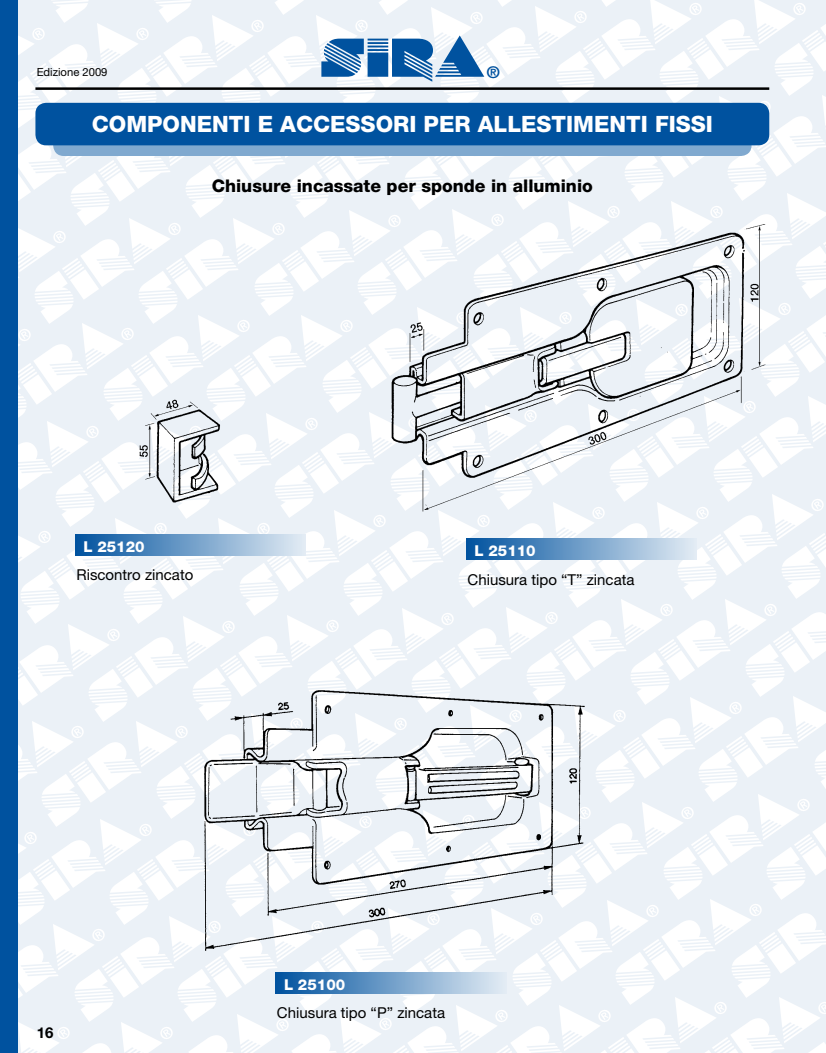
<style>
.page{position:relative;width:826px;height:1053px;background:#fff}
.page>*{position:absolute;margin:0;border:0;box-sizing:border-box;transform-origin:0 0}
.t1{font:56.88px "Cg Sinaloa";color:#00529f;scale:1.1 1}
.t2{font:800 22.5px "Helvetica Neue";color:#fff}
.t3{font:800 17.5px "Helvetica Neue";color:#000}
.t4{font:700 16.25px "Helvetica Neue";color:#00529f}
.t5{font:15px "Helvetica Neue";color:#000}
.t6{font:800 15px "Helvetica Neue";color:#fff}
.t7{font:700 15px "Helvetica Neue";color:#000}
.t8{font:11.25px "Helvetica Neue";color:#000}
</style>
<div class="page">
<div style="left:11px;top:0;width:815px;height:1052px;background:linear-gradient(to right,#f1f6fa,#f1f5fa)"></div>
<hr style="left:35px;top:87px;width:734px;height:3px;background:#000">
<div style="left:53px;top:113px;width:698px;height:43px;background:#80a9cf;border-radius:11px"></div>
<div style="left:35px;top:103px;width:734px;height:42px;background:#00529f;border-radius:11px"></div>
<div style="left:0;top:0;width:18px;height:1052px;background:#00529f"></div>
<div style="left:75px;top:534px;width:230px;height:21px;background:linear-gradient(to right,#00529e,#e2ebf4)"></div>
<div style="left:276px;top:972px;width:230px;height:21px;background:linear-gradient(to right,#00529e,#e2ebf4)"></div>
<img style="left:138px;top:397px;width:85px;height:110px">
<img style="left:370px;top:218px;width:399px;height:294px">
<img style="left:190px;top:677px;width:405px;height:279px">
<div style="left:466px;top:538px;width:230px;height:22px;background:linear-gradient(to right,#00529e,#e2ebf4)"></div>
<p class="t8" style="left:37px;top:65px;width:72px">Edizione 2009</p>
<h1 class="t1" style="left:319px;top:23px;width:152px">SIRA</h1>
<p class="t4" style="left:487px;top:62px;width:14px">®</p>
<h2 class="t2" style="left:92px;top:111px;width:622px">COMPONENTI E ACCESSORI PER ALLESTIMENTI FISSI</h2>
<p class="t3" style="left:212px;top:175px;width:382px">Chiusure incassate per sponde in alluminio</p>
<p class="t6" style="left:83px;top:537px;width:63px">L 25120</p>
<p class="t5" style="left:76px;top:566px;width:118px">Riscontro zincato</p>
<p class="t6" style="left:474px;top:541px;width:63px">L 25110</p>
<p class="t5" style="left:467px;top:570px;width:168px">Chiusura tipo “T” zincata</p>
<p class="t7" style="left:37px;top:1022px;width:18px">16</p>
<p class="t6" style="left:284px;top:975px;width:63px">L 25100</p>
<p class="t5" style="left:277px;top:1003px;width:170px">Chiusura tipo “P” zincata</p>
</div>
